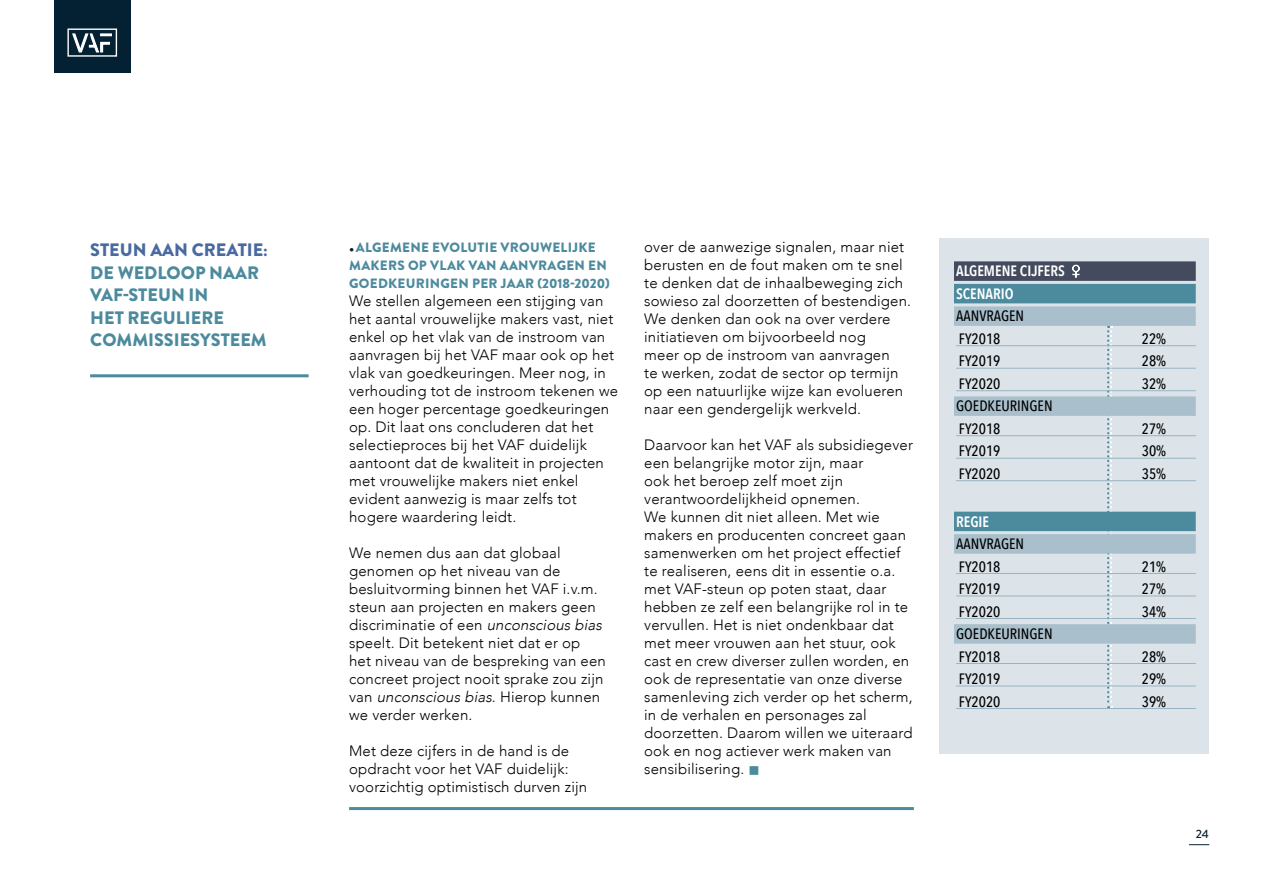
<style>
.page{position:relative;width:1263px;height:893px;background:#fff}
.page>*{position:absolute;margin:0;border:0;box-sizing:border-box;transform-origin:0 0}
.t1{font:900 18px/22.5px "Brandon Grotesque";color:#4c8a9e}
.t2{font:900 18px "Brandon Grotesque";color:#496aa1}
.t3{font:300 15px/18px "Avenir";letter-spacing:.01em;color:#000}
.t4{font:500 15px/22.5px "Avenir Next Condensed";color:#000}
.t5{font:600 15px/22.5px "Avenir Next Condensed";color:#fff}
.t6{font:900 13.5px/18px "Brandon Grotesque";letter-spacing:.02em;color:#4c8a9e}
.t7{font:500 12px "Brandon Grotesque";color:#042033}
.s1{color:#4c8a9e}
.s2{font-weight:700;color:#042033}
.s3{font-style:italic}
</style>
<div class="page">
<svg style="left:1189px;top:844px;width:20px;height:1px"></svg>
<div style="left:54px;top:0;width:77px;height:72px;background:#042033"></div>
<div style="left:67px;top:29px;width:50px;height:28px;border:1px solid #fff"></div>
<svg style="left:72px;top:33px;width:40px;height:20px"></svg>
<hr style="left:90px;top:374px;width:219px;height:3px;background:#4c8a9e">
<div style="left:939px;top:238px;width:270px;height:515px;background:#dce4ea"></div>
<svg style="left:1107px;top:326px;width:5px;height:382px"></svg>
<div style="left:954px;top:261px;width:242px;height:20px;background:#444b5e"></div>
<div style="left:954px;top:284px;width:242px;height:19px;background:#4c8a9e"></div>
<div style="left:954px;top:306px;width:242px;height:20px;background:#a9c0cc"></div>
<hr style="left:956px;top:345px;width:240px;height:1px;background:#98b4c2">
<hr style="left:956px;top:368px;width:240px;height:1px;background:#98b4c2">
<hr style="left:956px;top:390px;width:240px;height:1px;background:#98b4c2">
<div style="left:954px;top:396px;width:242px;height:20px;background:#a9c0cc"></div>
<hr style="left:956px;top:435px;width:240px;height:1px;background:#98b4c2">
<hr style="left:956px;top:458px;width:240px;height:1px;background:#98b4c2">
<hr style="left:956px;top:480px;width:240px;height:1px;background:#98b4c2">
<div style="left:954px;top:512px;width:242px;height:19px;background:#4c8a9e"></div>
<div style="left:954px;top:534px;width:242px;height:20px;background:#a9c0cc"></div>
<hr style="left:956px;top:573px;width:240px;height:1px;background:#98b4c2">
<hr style="left:956px;top:596px;width:240px;height:1px;background:#98b4c2">
<hr style="left:956px;top:618px;width:240px;height:1px;background:#98b4c2">
<div style="left:954px;top:624px;width:242px;height:20px;background:#a9c0cc"></div>
<hr style="left:956px;top:663px;width:240px;height:1px;background:#98b4c2">
<hr style="left:956px;top:686px;width:240px;height:1px;background:#98b4c2">
<hr style="left:956px;top:708px;width:240px;height:1px;background:#98b4c2">
<hr style="left:349px;top:807px;width:565px;height:3px;background:#4c8a9e">
<svg style="left:1072px;top:265px;width:8px;height:13px"></svg>
<p class="t3" style="left:644px;top:238px;width:268px">over de aanwezige signalen, maar niet berusten en de fout maken om te snel te denken dat de inhaalbeweging zich sowieso zal doorzetten of bestendigen.<br>We denken dan ook na over verdere initiatieven om bijvoorbeeld nog<br>meer op de instroom van aanvragen<br>te werken, zodat de sector op termijn op een natuurlijke wijze kan evolueren naar een gendergelijk werkveld.</p>
<p class="t3" style="left:644px;top:436px;width:270px">Daarvoor kan het VAF als subsidiegever een belangrijke motor zijn, maar<br>ook het beroep zelf moet zijn verantwoordelijkheid opnemen.<br>We kunnen dit niet alleen. Met wie makers en producenten concreet gaan samenwerken om het project effectief te realiseren, eens dit in essentie o.a. met VAF-steun op poten staat, daar hebben ze zelf een belangrijke rol in te vervullen. Het is niet ondenkbaar dat met meer vrouwen aan het stuur, ook cast en crew diverser zullen worden, en ook de representatie van onze diverse samenleving zich verder op het scherm, in de verhalen en personages zal doorzetten. Daarom willen we uiteraard ook en nog actiever werk maken van sensibilisering. <span class="s1">■</span></p>
<p class="t6" style="left:349px;top:239px;width:262px"><span class="s2">•</span> ALGEMENE EVOLUTIE VROUWELIJKE<br>MAKERS OP VLAK VAN AANVRAGEN EN<br>GOEDKEURINGEN PER JAAR (2018-2020)</p>
<p class="t3" style="left:349px;top:292px;width:270px">We stellen algemeen een stijging van het aantal vrouwelijke makers vast, niet enkel op het vlak van de instroom van aanvragen bij het VAF maar ook op het vlak van goedkeuringen. Meer nog, in verhouding tot de instroom tekenen we een hoger percentage goedkeuringen op. Dit laat ons concluderen dat het selectieproces bij het VAF duidelijk aantoont dat de kwaliteit in projecten met vrouwelijke makers niet enkel evident aanwezig is maar zelfs tot hogere waardering leidt.</p>
<p class="t3" style="left:349px;top:544px;width:258px">We nemen dus aan dat globaal genomen op het niveau van de besluitvorming binnen het VAF i.v.m. steun aan projecten en makers geen discriminatie of een <span class="s3">unconscious bias </span>speelt. Dit betekent niet dat er op het niveau van de bespreking van een concreet project nooit sprake zou zijn va n <span class="s3">unconscious bias</span>. H i e ro p ku n n e n we verder werken.</p>
<p class="t3" style="left:349px;top:742px;width:240px">Met deze cijfers in de hand is de opdracht voor het VAF duidelijk: voorzichtig optimistisch durven zijn</p>
<p class="t2" style="left:90px;top:238px;width:179px">STEUN AAN CREATIE:</p>
<p class="t1" style="left:90px;top:262px;width:178px">DE WEDLOOP NAAR<br>VAF-STEUN IN<br>HET REGULIERE<br>COMMISSIESYSTEEM</p>
<p class="t5" style="left:956px;top:259px;width:110px">ALGEMENE CIJFERS<br>SCENARIO</p>
<p class="t4" style="left:956px;top:305px;width:70px">AANVRAGEN<br>FY2018</p>
<p class="t4" style="left:1142px;top:327px;width:26px">22%</p>
<p class="t4" style="left:959px;top:350px;width:43px">FY2019</p>
<p class="t4" style="left:1142px;top:350px;width:26px">28%</p>
<p class="t4" style="left:959px;top:372px;width:43px">FY2020</p>
<p class="t4" style="left:1142px;top:372px;width:26px">32%</p>
<p class="t4" style="left:956px;top:395px;width:98px">GOEDKEURINGEN<br>FY2018</p>
<p class="t4" style="left:1142px;top:417px;width:26px">27%</p>
<p class="t4" style="left:959px;top:440px;width:43px">FY2019</p>
<p class="t4" style="left:1142px;top:440px;width:26px">30%</p>
<p class="t4" style="left:959px;top:462px;width:43px">FY2020</p>
<p class="t4" style="left:1142px;top:462px;width:26px">35%</p>
<p class="t5" style="left:956px;top:510px;width:34px">REGIE</p>
<p class="t4" style="left:956px;top:532px;width:70px">AANVRAGEN<br>FY2018</p>
<p class="t4" style="left:1142px;top:555px;width:26px">21%</p>
<p class="t4" style="left:959px;top:577px;width:43px">FY2019</p>
<p class="t4" style="left:1142px;top:577px;width:26px">27%</p>
<p class="t4" style="left:959px;top:600px;width:43px">FY2020</p>
<p class="t4" style="left:1142px;top:600px;width:26px">34%</p>
<p class="t4" style="left:956px;top:622px;width:98px">GOEDKEURINGEN<br>FY2018</p>
<p class="t4" style="left:1142px;top:645px;width:26px">28%</p>
<p class="t4" style="left:959px;top:667px;width:43px">FY2019</p>
<p class="t4" style="left:1142px;top:667px;width:26px">29%</p>
<p class="t4" style="left:959px;top:690px;width:43px">FY2020</p>
<p class="t4" style="left:1142px;top:690px;width:26px">39%</p>
<p class="t7" style="left:1196px;top:826px;width:15px">24</p>
</div>
